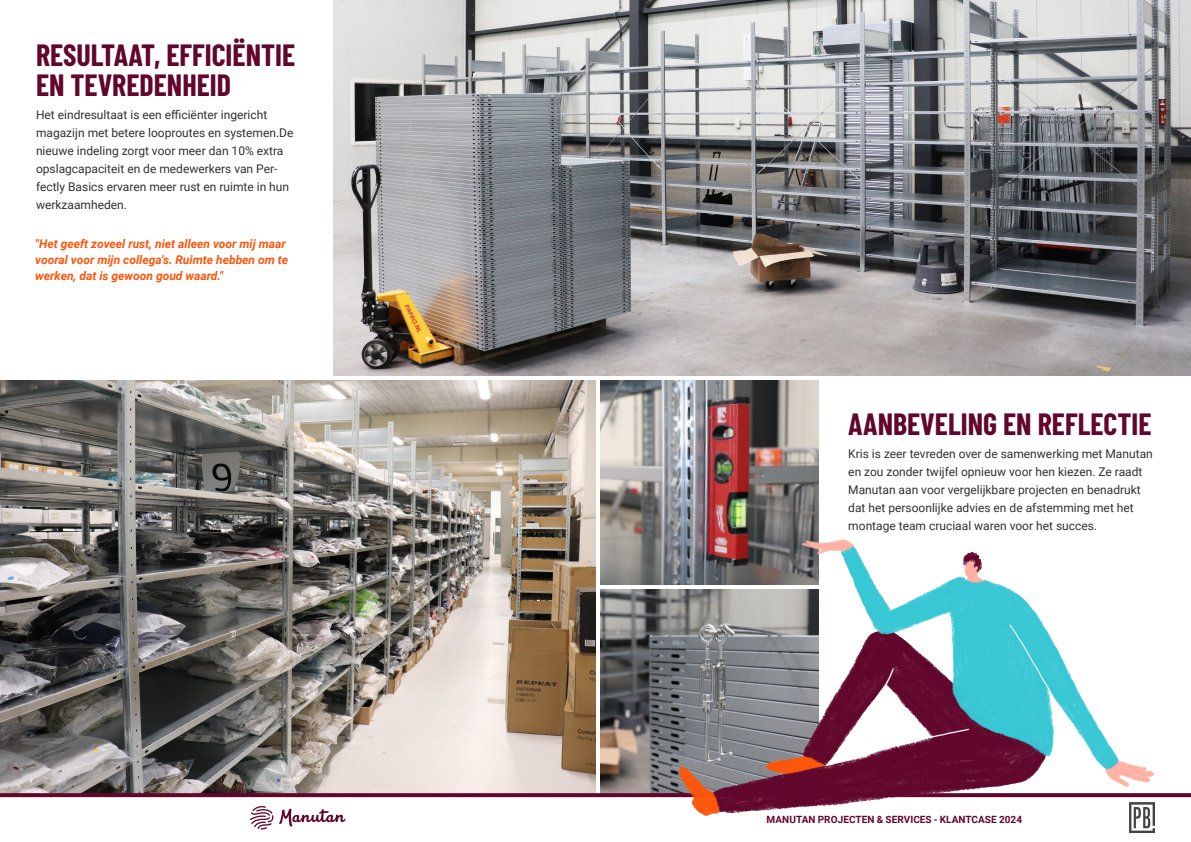
<style>
.page{position:relative;width:1191px;height:842px;background:#fff}
.page>*{position:absolute;margin:0;border:0;box-sizing:border-box;transform-origin:0 0}
.t1{font:700 30px/30px "Barlow Condensed";color:#62072c}
.t2{font:12px/18px "Roboto";color:#313130}
.t3{font:italic 700 12px/16px "Roboto";color:#fc560b}
.t4{font:700 10px "Roboto";letter-spacing:.005em;color:#62072c}
</style>
<div class="page">
<img style="left:333px;top:0;width:858px;height:375px">
<img style="left:600px;top:380px;width:218px;height:204px">
<img style="left:600px;top:589px;width:42px;height:204px">
<img style="left:0;top:380px;width:595px;height:413px">
<svg style="left:0;top:793px;width:1191px;height:4px;background:#650d30"></svg>
<img style="left:1129px;top:824px;width:26px;height:9px">
<svg style="left:250px;top:806px;width:96px;height:23px"></svg>
<img style="left:642px;top:533px;width:520px;height:291px">
<p class="t1" style="left:36px;top:39px;width:261px">RESULTAAT, EFFICIËNTIE<br>EN TEVREDENHEID</p>
<p class="t2" style="left:36px;top:105px;width:259px">Het eindresultaat is een efficiënter ingericht magazijn met betere looproutes en systemen.De nieuwe indeling zorgt voor meer dan 10% extra opslagcapaciteit en de medewerkers van Per&shy;fectly Basics ervaren meer rust en ruimte in hun werkzaamheden.</p>
<p class="t3" style="left:35px;top:235px;width:254px">"Het geeft zoveel rust, niet alleen voor mij maar vooral voor mijn collega's. Ruimte hebben om te werken, dat is gewoon goud waard."</p>
<p class="t1" style="left:848px;top:408px;width:305px">AANBEVELING EN REFLECTIE</p>
<p class="t2" style="left:848px;top:444px;width:306px">Kris is zeer tevreden over de samenwerking met Manutan en zou zonder twijfel opnieuw voor hen kiezen. Ze raadt Manutan aan voor vergelijkbare projecten en benadrukt dat het persoonlijke advies en de afstemming met het montage team cruciaal waren voor het succes.</p>
<p class="t4" style="left:766px;top:812px;width:257px">MANUTAN PROJECTEN &amp; SERVICES - KLANTCASE 2024</p>
</div>
